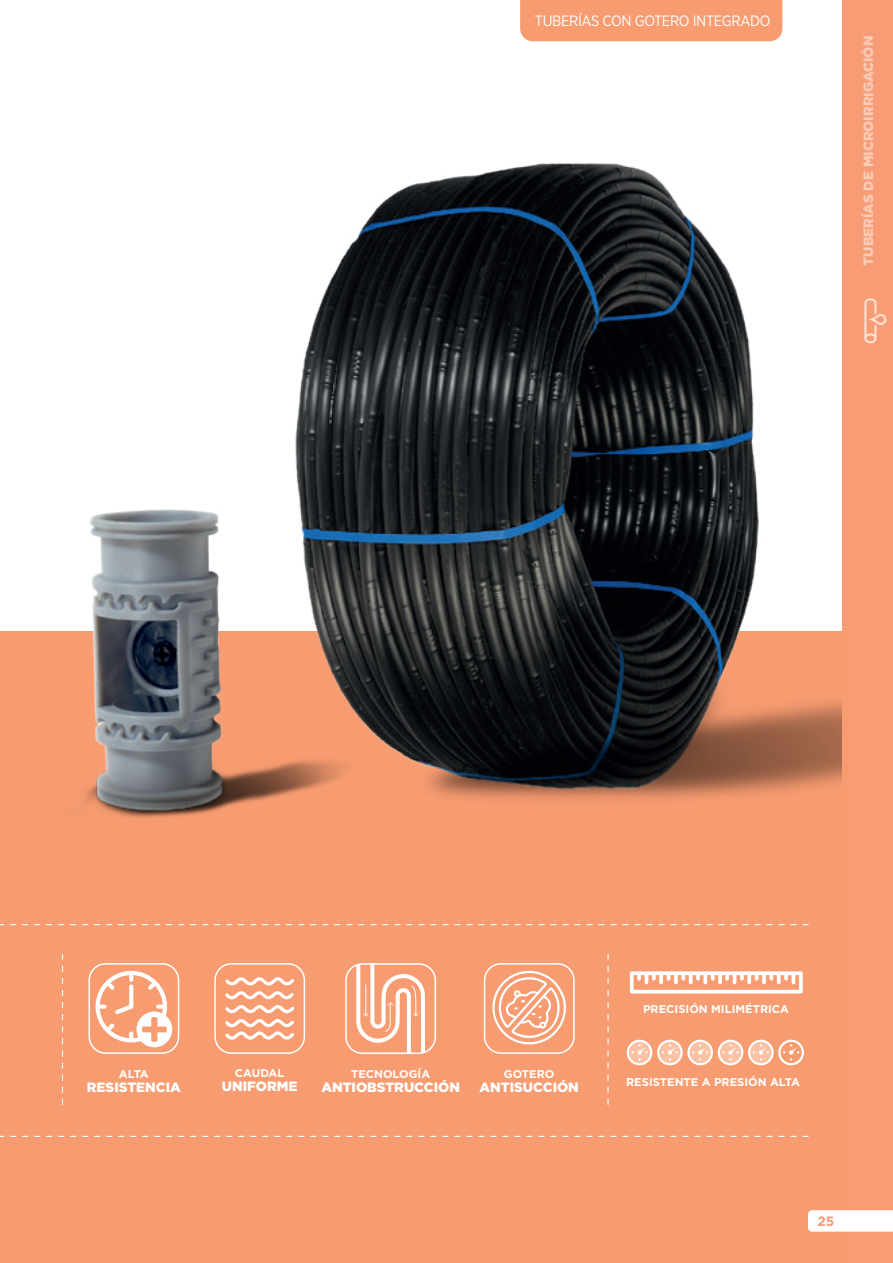
<style>
.page{position:relative;width:893px;height:1263px;background:#fff}
.page>*{position:absolute;margin:0;border:0;box-sizing:border-box;transform-origin:0 0}
.t1{font:15px "Gotham Narrow";letter-spacing:-.025em;color:#fff}
.t2{font:900 13.5px "Gotham";color:#fff}
.t3{font:900 13.5px "Gotham";color:#fccbb6}
.t4{font:700 13.5px "Gotham";color:#f79c74}
.t5{font:700 11.25px "Gotham";color:#fff}
</style>
<div class="page">
<div style="left:842px;top:0;width:51px;height:1263px;background:#f79c74"></div>
<div style="left:0;top:631px;width:850px;height:632px;background:#f79c71"></div>
<svg style="left:864px;top:298px;width:22px;height:45px"></svg>
<div style="left:808px;top:1210px;width:85px;height:21px;background:#fff"></div>
<div style="left:89px;top:963px;width:90px;height:91px;border:2px solid #fff;border-radius:16px"></div>
<div style="left:484px;top:963px;width:91px;height:91px;border:2px solid #fff;border-radius:16px"></div>
<svg style="left:0;top:924px;width:808px;height:1px"></svg>
<svg style="left:0;top:1136px;width:808px;height:1px"></svg>
<svg style="left:607px;top:954px;width:2px;height:151px"></svg>
<svg style="left:62px;top:954px;width:1px;height:151px"></svg>
<div style="left:214px;top:963px;width:91px;height:91px;border:2px solid #fff;border-radius:16px"></div>
<svg style="left:225px;top:977px;width:69px;height:63px"></svg>
<svg style="left:630px;top:971px;width:173px;height:22px"></svg>
<svg style="left:627px;top:1040px;width:177px;height:25px"></svg>
<img style="left:84px;top:0;width:758px;height:818px">
<svg style="left:492px;top:970px;width:74px;height:75px"></svg>
<svg style="left:95px;top:971px;width:77px;height:76px"></svg>
<div style="left:345px;top:963px;width:91px;height:91px;border:2px solid #fff;border-radius:16px"></div>
<svg style="left:356px;top:963px;width:69px;height:90px"></svg>
<h1 class="t1" style="left:535px;top:11px;width:237px">TUBERÍAS CON GOTERO INTEGRADO</h1>
<p class="t3" style="left:859px;top:266px;width:231px;rotate:-90deg">TUBERÍAS DE MICROIRRIGACIÓN</p>
<p class="t5" style="left:119px;top:1067px;width:31px">ALTA</p>
<p class="t2" style="left:87px;top:1077px;width:95px">RESISTENCIA</p>
<p class="t5" style="left:643px;top:1002px;width:148px">PRECISIÓN MILIMÉTRICA</p>
<p class="t5" style="left:351px;top:1066px;width:81px">TECNOLOGÍA</p>
<p class="t2" style="left:321px;top:1077px;width:140px">ANTIOBSTRUCCIÓN</p>
<p class="t5" style="left:235px;top:1066px;width:51px">CAUDAL</p>
<p class="t2" style="left:222px;top:1077px;width:77px">UNIFORME</p>
<p class="t5" style="left:626px;top:1075px;width:175px">RESISTENTE A PRESIÓN ALTA</p>
<p class="t5" style="left:504px;top:1067px;width:52px">GOTERO</p>
<p class="t2" style="left:479px;top:1077px;width:101px">ANTISUCCIÓN</p>
<p class="t4" style="left:817px;top:1212px;width:18px">25</p>
</div>
